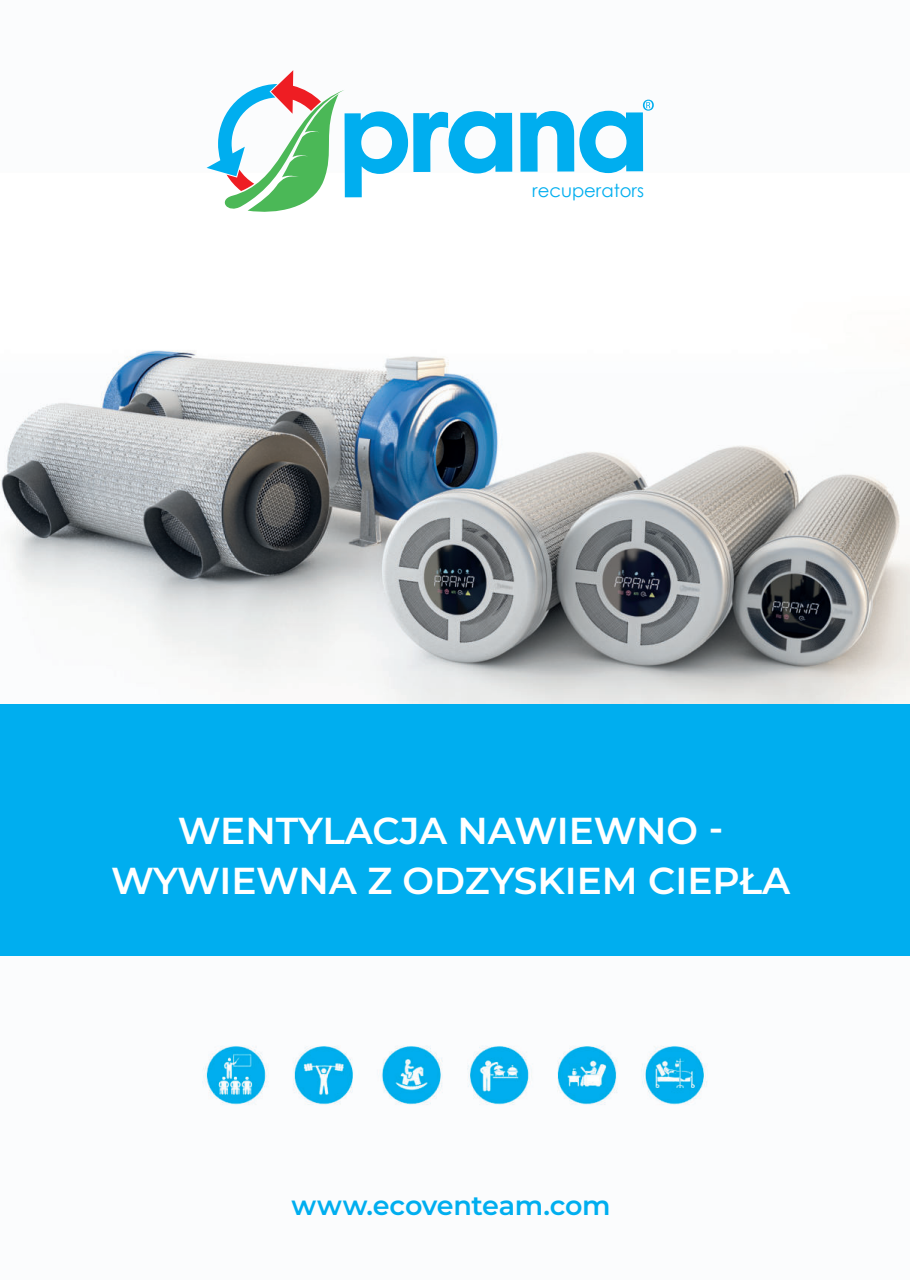
<style>
.page{position:relative;width:910px;height:1280px;background:#fff}
.page>*{position:absolute;margin:0;border:0;box-sizing:border-box;transform-origin:0 0}
.t1{font:600 37.5px/49.5px "Montserrat";color:#fff;text-align:center}
.t2{font:600 27px "Montserrat";letter-spacing:-.01em;color:#00aeef}
.t3{font:18px "Century Gothic";color:#00aeef}
</style>
<div class="page">
<img style="left:0;top:99px;width:910px;height:1006px">
<div style="left:0;top:704px;width:910px;height:252px;background:#00aeef"></div>
<svg style="left:207px;top:70px;width:305px;height:145px"></svg>
<svg style="left:520px;top:100px;width:134px;height:73px"></svg>
<p class="t3" style="left:532px;top:184px;width:113px">recuperators</p>
<p class="t1" style="left:111px;top:805px;width:681px">WENTYLACJA NAWIEWNO -<br>WYWIEWNA Z ODZYSKIEM CIEPŁA</p>
<p class="t2" style="left:291px;top:1195px;width:321px">www.ecoventeam.com</p>
</div>
